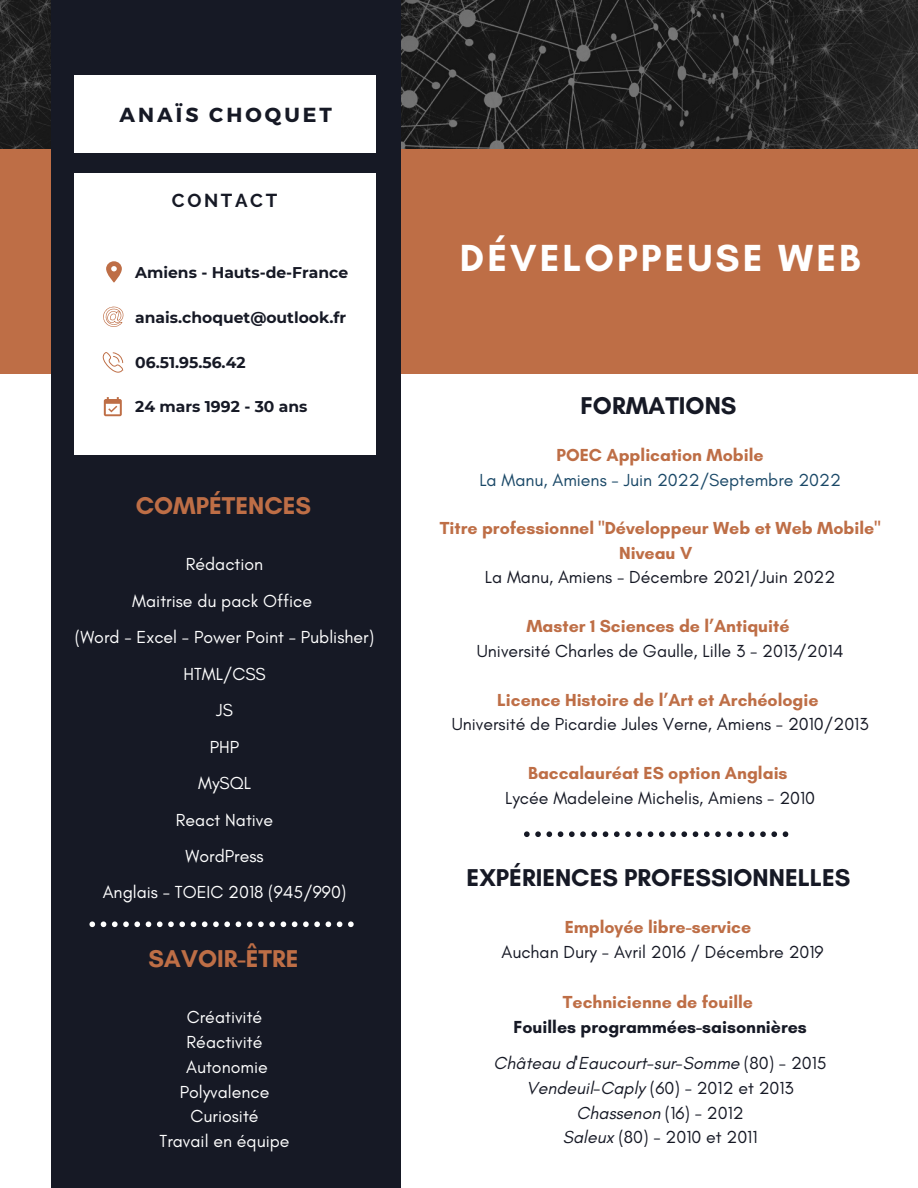
<style>
.page{position:relative;width:918px;height:1188px;background:#fff}
.page>*{position:absolute;margin:0;border:0;box-sizing:border-box;transform-origin:0 0}
.t1{font:700 38.4px "Glacial Indifference";letter-spacing:.08em;color:#fff}
.t2{font:700 24.75px "Glacial Indifference";color:#161925}
.t3{font:700 24.75px "Glacial Indifference";color:#be6e46}
.t4{font:700 20.4px "Montserrat";letter-spacing:.15em;color:#161925}
.t5{font:700 18.75px "Raleway";letter-spacing:.14em;color:#161925}
.t6{font:17.7px/24.8px "Glacial Indifference";color:#161925;text-align:center}
.t7{font:700 17.7px/24.5px "Glacial Indifference";color:#be6e46;text-align:center}
.t8{font:17.7px/36.5px "Glacial Indifference";color:#fff;text-align:center}
.t9{font:700 17.7px/36.5px "Glacial Indifference";color:#161925;text-align:center}
.t10{font:17.7px "Glacial Indifference";color:#1a4867}
.t11{font:700 15.6px "Montserrat";color:#161925}
.s1{font-weight:400;font-style:italic}
.s2{font-weight:400}
.s3{font-style:italic}
</style>
<div class="page">
<img style="left:0;top:0;width:918px;height:149px">
<div style="left:0;top:149px;width:918px;height:225px;background:#be6e46"></div>
<div style="left:51px;top:0;width:350px;height:1188px;background:#161925"></div>
<div style="left:74px;top:174px;width:302px;height:281px;background:#fff"></div>
<svg style="left:103px;top:352px;width:21px;height:21px"></svg>
<svg style="left:103px;top:307px;width:20px;height:20px"></svg>
<svg style="left:106px;top:261px;width:16px;height:22px"></svg>
<svg style="left:104px;top:397px;width:18px;height:19px"></svg>
<div style="left:74px;top:75px;width:302px;height:77px;background:#fff"></div>
<svg style="left:524px;top:831px;width:264px;height:6px"></svg>
<svg style="left:89px;top:921px;width:265px;height:6px"></svg>
<p class="t4" style="left:119px;top:101px;width:214px">ANAÏS CHOQUET</p>
<p class="t5" style="left:172px;top:189px;width:107px">CONTACT</p>
<p class="t11" style="left:135px;top:263px;width:215px">Amiens - Hauts-de-France</p>
<p class="t11" style="left:135px;top:308px;width:212px">anais.choquet@outlook.fr</p>
<p class="t11" style="left:135px;top:353px;width:112px">06.51.95.56.42</p>
<p class="t11" style="left:135px;top:397px;width:174px">24 mars 1992 - 30 ans</p>
<h2 class="t3" style="left:136px;top:491px;width:177px">COMPÉTENCES</h2>
<p class="t8" style="left:75px;top:546px;width:301px">Rédaction<br>Maitrise du pack Office<br>(Word - Excel - Power Point - Publisher)<br>HTML/CSS<br>JS<br>PHP<br>MySQL<br>React Native<br>WordPress<br>Anglais - TOEIC 2018 (945/990)</p>
<h2 class="t3" style="left:148px;top:944px;width:152px">SAVOIR-ÊTRE</h2>
<p class="t8" style="left:160px;top:1005px;width:132px;line-height:24.8px">Créativité<br>Réactivité<br>Autonomie<br>Polyvalence<br>Curiosité<br>Travail en équipe</p>
<h1 class="t1" style="left:460px;top:235px;width:402px">DÉVELOPPEUSE WEB</h1>
<h2 class="t2" style="left:580px;top:390px;width:158px">FORMATIONS</h2>
<p class="t7" style="left:557px;top:443px;width:209px">POEC Application Mobile</p>
<p class="t10" style="left:479px;top:469px;width:363px">La Manu, Amiens - Juin 2022/Septembre 2022</p>
<p class="t7" style="left:440px;top:516px;width:442px">Titre professionnel "Développeur Web et Web Mobile"<br>Niveau V</p>
<p class="t6" style="left:485px;top:565px;width:352px">La Manu, Amiens - Décembre 2021/Juin 2022</p>
<p class="t7" style="left:526px;top:614px;width:265px">Master 1 Sciences de l’Antiquité</p>
<p class="t6" style="left:477px;top:638px;width:368px">Université Charles de Gaulle, Lille 3 - 2013/2014</p>
<p class="t7" style="left:497px;top:687px;width:323px">Licence Histoire de l’Art et Archéologie</p>
<p class="t6" style="left:452px;top:712px;width:418px">Université de Picardie Jules Verne, Amiens - 2010/2013</p>
<p class="t7" style="left:528px;top:761px;width:261px">Baccalauréat ES option Anglais</p>
<p class="t6" style="left:505px;top:785px;width:312px">Lycée Madeleine Michelis, Amiens - 2010</p>
<h2 class="t2" style="left:467px;top:862px;width:385px">EXPÉRIENCES PROFESSIONNELLES</h2>
<p class="t7" style="left:565px;top:915px;width:188px">Employée libre-service</p>
<p class="t6" style="left:501px;top:940px;width:324px">Auchan Dury - Avril 2016 / Décembre 2019</p>
<p class="t7" style="left:563px;top:989px;width:192px">Technicienne de fouille</p>
<p class="t9" style="left:494px;top:1008px;width:335px">Fouilles programmées-saisonnières<br><span class="s1">Château d'Eaucourt-sur-Somme</span> <span class="s2">(80) - 2015</span></p>
<p class="t6" style="left:527px;top:1075px;width:269px"><span class="s3">Vendeuil-Caply</span> (60) - 2012 et 2013<br><span class="s3">Chassenon</span> (16) - 2012<br><span class="s3">Saleux</span> (80) - 2010 et 2011</p>
</div>
